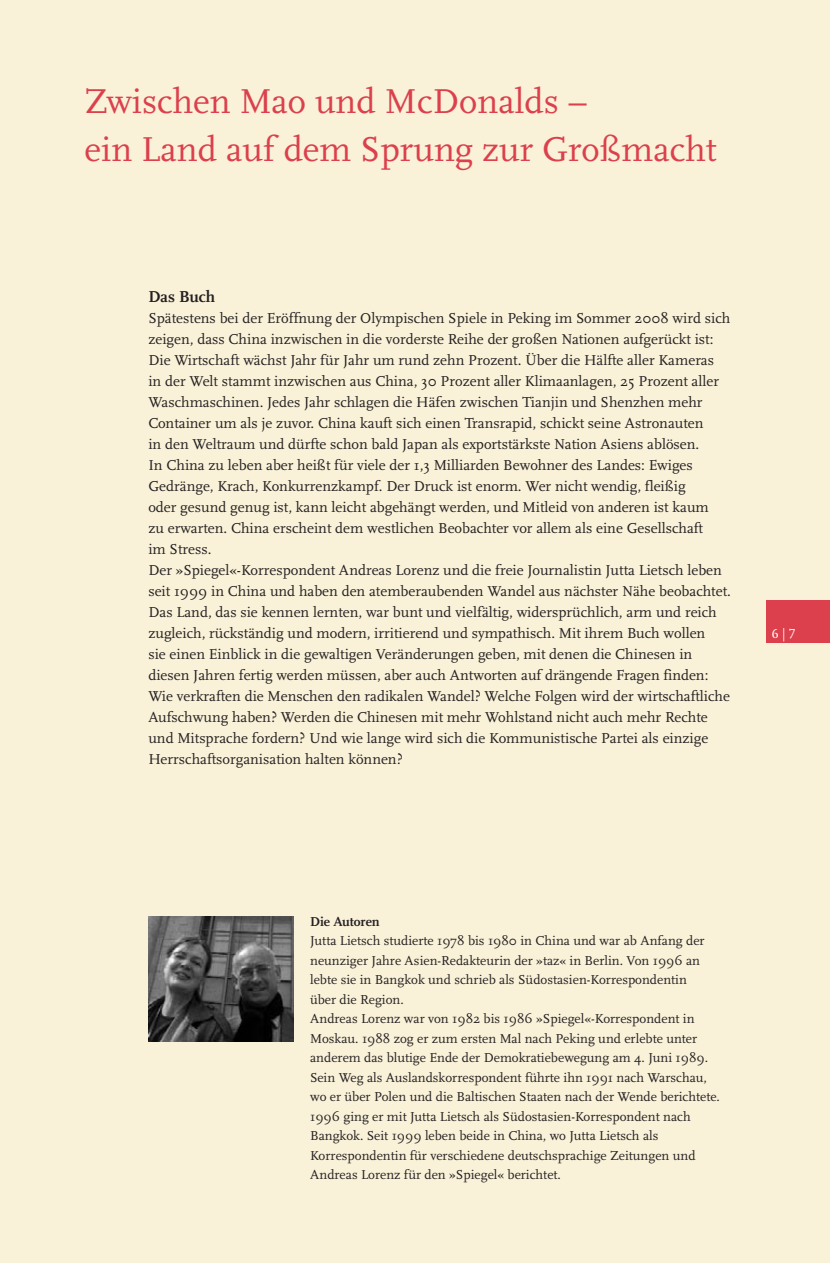
<style>
.page{position:relative;width:830px;height:1263px;background:#fff}
.page>*{position:absolute;margin:0;border:0;box-sizing:border-box;transform-origin:0 0}
.t1{font:36px/48px "Scala";color:#db404c}
.t2{font:700 16.5px "Scala";color:#231f20}
.t3{font:15px/21px "Scala";color:#231f20}
.t4{font:13.5px/19.5px "Scala";color:#231f20}
.t5{font:13.5px "Scala Caps";color:#fff}
.s1{font-weight:700}
</style>
<div class="page">
<div style="left:0;top:1px;width:829px;height:1262px;background:#f9f1d8"></div>
<div style="left:765px;top:600px;width:64px;height:43px;background:#db404c"></div>
<img style="left:148px;top:916px;width:145px;height:125px">
<p class="t1" style="left:84px;top:77px;width:633px">Zwischen Mao und McDonalds –<br>ein Land auf dem Sprung zur Großmacht</p>
<p class="t2" style="left:148px;top:287px;width:68px">Das Buch</p>
<p class="t3" style="left:148px;top:307px;width:583px">Spätestens bei der Eröffnung der Olympischen Spiele in Peking im Sommer 2008 wird sich zeigen, dass China inzwischen in die vorderste Reihe der großen Nationen aufgerückt ist:<br>Die Wirtschaft wächst Jahr für Jahr um rund zehn Prozent. Über die Hälfte aller Kameras<br>in der Welt stammt inzwischen aus China, 30 Prozent aller Klimaanlagen, 25 Prozent aller Waschmaschinen. Jedes Jahr schlagen die Häfen zwischen Tianjin und Shenzhen mehr Container um als je zuvor. China kauft sich einen Transrapid, schickt seine Astronauten<br>in den Weltraum und dürfte schon bald Japan als exportstärkste Nation Asiens ablösen.<br>In China zu leben aber heißt für viele der 1,3 Milliarden Bewohner des Landes: Ewiges Gedränge, Krach, Konkurrenzkampf. Der Druck ist enorm. Wer nicht wendig, fleißig<br>oder gesund genug ist, kann leicht abgehängt werden, und Mitleid von anderen ist kaum<br>zu erwarten. China erscheint dem westlichen Beobachter vor allem als eine Gesellschaft<br>im Stress.<br>Der »Spiegel«-Korrespondent Andreas Lorenz und die freie Journalistin Jutta Lietsch leben seit 1999 in China und haben den atemberaubenden Wandel aus nächster Nähe beobachtet.<br>Das Land, das sie kennen lernten, war bunt und vielfältig, widersprüchlich, arm und reich zugleich, rückständig und modern, irritierend und sympathisch. Mit ihrem Buch wollen<br>sie einen Einblick in die gewaltigen Veränderungen geben, mit denen die Chinesen in diesen Jahren fertig werden müssen, aber auch Antworten auf drängende Fragen finden:<br>Wie verkraften die Menschen den radikalen Wandel? Welche Folgen wird der wirtschaftliche Aufschwung haben? Werden die Chinesen mit mehr Wohlstand nicht auch mehr Rechte und Mitsprache fordern? Und wie lange wird sich die Kommunistische Partei als einzige Herrschaftsorganisation halten können?</p>
<p class="t5" style="left:771px;top:626px;width:25px">6 | 7</p>
<p class="t4" style="left:310px;top:912px;width:411px"><span class="s1">Die Autoren<br></span>Jutta Lietsch studierte 1978 bis 1980 in China und war ab Anfang der neunziger Jahre Asien-Redakteurin der »taz« in Berlin. Von 1996 an lebte sie in Bangkok und schrieb als Südostasien-Korrespondentin<br>über die Region.<br>Andreas Lorenz war von 1982 bis 1986 »Spiegel«-Korrespondent in Moskau. 1988 zog er zum ersten Mal nach Peking und erlebte unter anderem das blutige Ende der Demokratiebewegung am 4. Juni 1989.<br>Sein Weg als Auslandskorrespondent führte ihn 1991 nach Warschau, wo er über Polen und die Baltischen Staaten nach der Wende berichtete.<br>1996 ging er mit Jutta Lietsch als Südostasien-Korrespondent nach Bangkok. Seit 1999 leben beide in China, wo Jutta Lietsch als Korrespondentin für verschiedene deutschsprachige Zeitungen und Andreas Lorenz für den »Spiegel« berichtet.</p>
</div>
